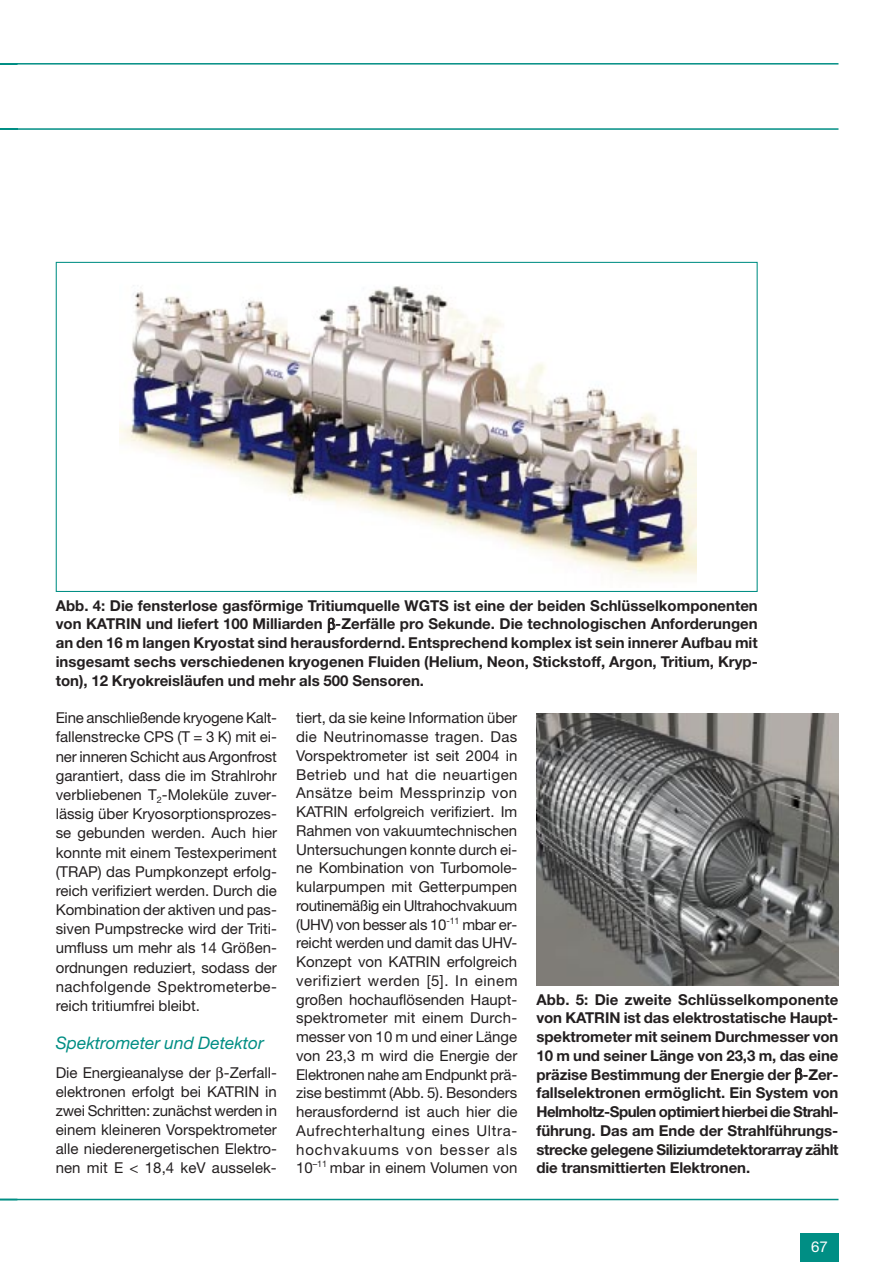
<style>
.page{position:relative;width:893px;height:1262px;background:#fff}
.page>*{position:absolute;margin:0;border:0;box-sizing:border-box;transform-origin:0 0}
.t1{font:italic 17.25px "Helvetica Neue";color:#008e84}
.t2{font:15px/18.8px "Helvetica Neue";color:#231f20;text-align:justify}
.t3{font:700 15px/18.8px "Helvetica Neue";letter-spacing:-.005em;color:#231f20;text-align:justify}
.t4{font:15px "Helvetica Neue";color:#fff}
</style>
<div class="page">
<div style="left:800px;top:1233px;width:38px;height:29px;background:#008e84"></div>
<hr style="left:0;top:63px;width:838px;height:2px;background:#008e84">
<hr style="left:0;top:128px;width:838px;height:2px;background:#008e84">
<hr style="left:0;top:1198px;width:838px;height:2px;background:#008e84">
<svg style="left:0;top:1198px;width:17px;height:1px"></svg>
<img style="left:536px;top:714px;width:302px;height:272px">
<img style="left:120px;top:286px;width:576px;height:293px">
<p class="t3" style="left:56px;top:597px;width:703px">Abb. 4: Die fensterlose gasförmige Tritiumquelle WGTS ist eine der beiden Schlüsselkomponenten von KATRIN und liefert 100 Milliarden -Zerfälle pro Sekunde. Die technologischen Anforderungen an den 16 m langen Kryostat sind herausfordernd. Entsprechend komplex ist sein innerer Aufbau mit insgesamt sechs verschiedenen kryogenen Fluiden (Helium, Neon, Stickstoff, Argon, Tritium, Kryp&shy;ton), 12 Kryokreisläufen und mehr als 500 Sensoren.</p>
<p class="t2" style="left:56px;top:710px;width:223px;line-height:19.2px">Eine anschließende kryogene Kalt&shy;fallenstrecke CPS (T = 3 K) mit ei&shy;ner inneren Schicht aus Argonfrost garantiert, dass die im Strahlrohr verbliebenen T<sub>2</sub>-Moleküle zuver&shy;lässig über Kryosorptionsprozes&shy;se gebunden werden. Auch hier konnte mit einem Testexperiment (TRAP) das Pumpkonzept erfolg&shy;reich verifiziert werden. Durch die Kombination der aktiven und pas&shy;siven Pumpstrecke wird der Triti&shy;umfluss um mehr als 14 Größen&shy;ordnungen reduziert, sodass der nachfolgende Spektrometerbe&shy;reich tritiumfrei bleibt.</p>
<p class="t1" style="left:56px;top:1036px;width:209px">Spektrometer und Detektor</p>
<p class="t2" style="left:56px;top:1064px;width:223px;line-height:19.2px">Die Energieanalyse der -Zerfall&shy;elektronen erfolgt bei KATRIN in zwei Schritten: zunächst werden in einem kleineren Vorspektrometer alle niederenergetischen Elektro&shy;nen mit E &lt; 18,4 keV ausselek-</p>
<p class="t2" style="left:296px;top:710px;width:223px">tiert, da sie keine Information über die Neutrinomasse tragen. Das Vorspektrometer ist seit 2004 in Betrieb und hat die neuartigen Ansätze beim Messprinzip von KATRIN erfolgreich verifiziert. Im Rahmen von vakuumtechnischen Untersuchungen konnte durch ei&shy;ne Kombination von Turbomole&shy;kularpumpen mit Getterpumpen routinemäßig ein Ultrahochvakuum (UHV) von besser als 10<sup>-11</sup> mbar er&shy;reicht werden und damit das UHV-Konzept von KATRIN erfolgreich verifiziert werden [5]. In einem großen hochauflösenden Haupt&shy;spektrometer mit einem Durch&shy;messer von 10 m und einer Länge von 23,3 m wird die Energie der Elektronen nahe am Endpunkt prä&shy;zise bestimmt (Abb. 5). Besonders herausfordernd ist auch hier die Aufrechterhaltung eines Ultra&shy;hochvakuums von besser als 10<sup>–11</sup> mbar in einem Volumen von</p>
<p class="t3" style="left:536px;top:991px;width:303px">Abb. 5: Die zweite Schlüsselkomponente von KATRIN ist das elektrostatische Haupt&shy;spektrometer mit seinem Durchmesser von 10 m und seiner Länge von 23,3 m, das eine präzise Bestimmung der Energie der -Zer&shy;fallselektronen ermöglicht. Ein System von Helmholtz-Spulen optimiert hierbei die Strahl&shy;führung. Das am Ende der Strahlführungs&shy;strecke gelegene Siliziumdetektorarray zählt die transmittierten Elektronen.</p>
<p class="t4" style="left:811px;top:1241px;width:18px">67</p>
</div>
